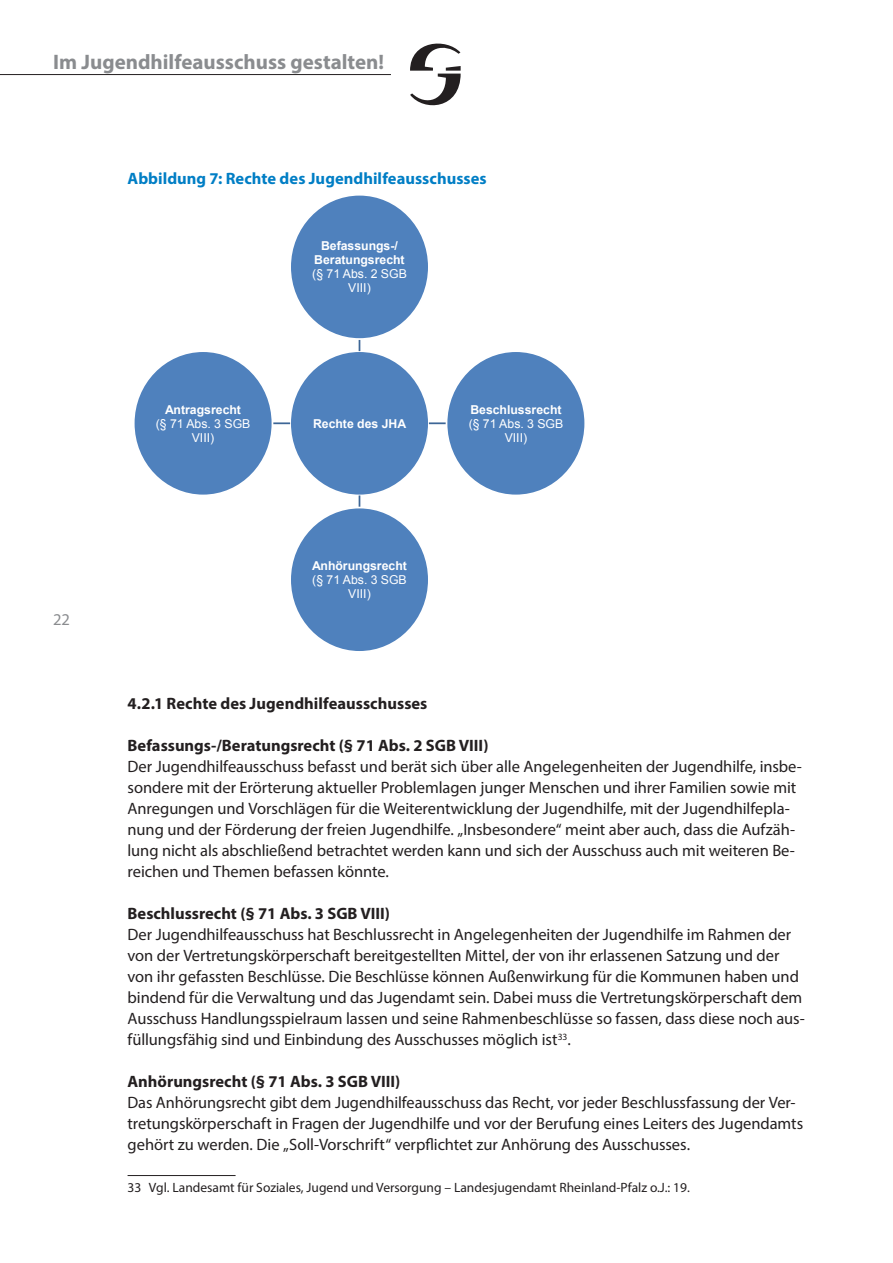
<style>
.page{position:relative;width:893px;height:1263px;background:#fff}
.page>*{position:absolute;margin:0;border:0;box-sizing:border-box;transform-origin:0 0}
.t1{font:700 21px "Myriad Pro";color:#8a8c8f}
.t2{font:16.5px/21px "Myriad Pro";letter-spacing:-.005em;color:#231f20}
.t3{font:700 16.5px "Myriad Pro";color:#231f20}
.t4{font:700 16.5px "Myriad Pro";color:#007ec5}
.t5{font:16.5px "Myriad Pro";color:#8a8c8f}
.t6{font:13.5px "Myriad Pro";color:#231f20}
.t7{font:700 12.3px/14.1px "Arial";color:#fff;text-align:center}
.t8{font:12.3px/14.1px "Arial";color:#fff;text-align:center}
</style>
<div class="page">
<svg style="left:410px;top:44px;width:51px;height:61px"></svg>
<hr style="left:0;top:74px;width:391px;height:1px;background:#231f20">
<hr style="left:128px;top:1175px;width:108px;height:1px;background:#231f20">
<div style="left:290px;top:351px;width:139px;height:144px;background:#4f81bd;border-radius:50%"></div>
<div style="left:290px;top:195px;width:139px;height:144px;background:#4f81bd;border-radius:50%"></div>
<svg style="left:429px;top:422px;width:17px;height:2px"></svg>
<div style="left:446px;top:351px;width:139px;height:144px;background:#4f81bd;border-radius:50%"></div>
<svg style="left:359px;top:495px;width:1px;height:12px"></svg>
<div style="left:290px;top:507px;width:139px;height:145px;background:#4f81bd;border-radius:50%"></div>
<svg style="left:273px;top:422px;width:17px;height:2px"></svg>
<div style="left:134px;top:351px;width:138px;height:144px;background:#4f81bd;border-radius:50%"></div>
<p class="t1" style="left:53px;top:48px;width:333px">Im Jugendhilfeausschuss gestalten!</p>
<p class="t4" style="left:128px;top:168px;width:361px">Abbildung 7: Rechte des Jugendhilfeausschusses</p>
<p class="t5" style="left:53px;top:609px;width:18px">22</p>
<p class="t7" style="left:165px;top:403px;width:77px">Antragsrecht</p>
<p class="t8" style="left:156px;top:417px;width:96px">(§ 71 Abs. 3 SGB<br>VIII)</p>
<p class="t7" style="left:314px;top:239px;width:92px">Befassungs-/<br>Beratungsrecht</p>
<p class="t8" style="left:312px;top:267px;width:96px">(§ 71 Abs. 2 SGB<br>VIII)</p>
<p class="t7" style="left:313px;top:417px;width:95px">Rechte des JHA</p>
<p class="t7" style="left:312px;top:559px;width:96px">Anhörungsrecht</p>
<p class="t8" style="left:312px;top:573px;width:96px">(§ 71 Abs. 3 SGB<br>VIII)</p>
<p class="t7" style="left:470px;top:403px;width:93px">Beschlussrecht</p>
<p class="t8" style="left:469px;top:417px;width:96px">(§ 71 Abs. 3 SGB<br>VIII)</p>
<p class="t3" style="left:128px;top:693px;width:301px">4.2.1 Rechte des Jugendhilfeausschusses</p>
<p class="t3" style="left:128px;top:735px;width:362px">Befassungs-/Beratungsrecht (§ 71 Abs. 2 SGB VIII)</p>
<p class="t2" style="left:128px;top:756px;width:676px">Der Jugendhilfeausschuss befasst und berät sich über alle Angelegenheiten der Jugendhilfe, insbe&shy;sondere mit der Erörterung aktueller Problemlagen junger Menschen und ihrer Familien sowie mit Anregungen und Vorschlägen für die Weiterentwicklung der Jugendhilfe, mit der Jugendhilfepla&shy;nung und der Förderung der freien Jugendhilfe. „Insbesondere“ meint aber auch, dass die Aufzäh&shy;lung nicht als abschließend betrachtet werden kann und sich der Ausschuss auch mit weiteren Be&shy;reichen und Themen befassen könnte.</p>
<p class="t3" style="left:128px;top:903px;width:264px">Beschlussrecht (§ 71 Abs. 3 SGB VIII)</p>
<p class="t2" style="left:128px;top:924px;width:679px">Der Jugendhilfeausschuss hat Beschlussrecht in Angelegenheiten der Jugendhilfe im Rahmen der von der Vertretungskörperschaft bereitgestellten Mittel, der von ihr erlassenen Satzung und der von ihr gefassten Beschlüsse. Die Beschlüsse können Außenwirkung für die Kommunen haben und bindend für die Verwaltung und das Jugendamt sein. Dabei muss die Vertretungskörperschaft dem Ausschuss Handlungsspielraum lassen und seine Rahmenbeschlüsse so fassen, dass diese noch aus&shy;füllungsfähig sind und Einbindung des Ausschusses möglich ist<sup>33</sup>.</p>
<p class="t3" style="left:128px;top:1071px;width:274px">Anhörungsrecht (§ 71 Abs. 3 SGB VIII)</p>
<p class="t2" style="left:128px;top:1092px;width:677px">Das Anhörungsrecht gibt dem Jugendhilfeausschuss das Recht, vor jeder Beschlussfassung der Ver&shy;tretungskörperschaft in Fragen der Jugendhilfe und vor der Berufung eines Leiters des Jugendamts gehört zu werden. Die „Soll-Vorschrift“ verpflichtet zur Anhörung des Ausschusses.</p>
<p class="t6" style="left:128px;top:1179px;width:564px">33 Vgl. Landesamt für Soziales, Jugend und Versorgung – Landesjugendamt Rheinland-Pfalz o.J.: 19.</p>
</div>
